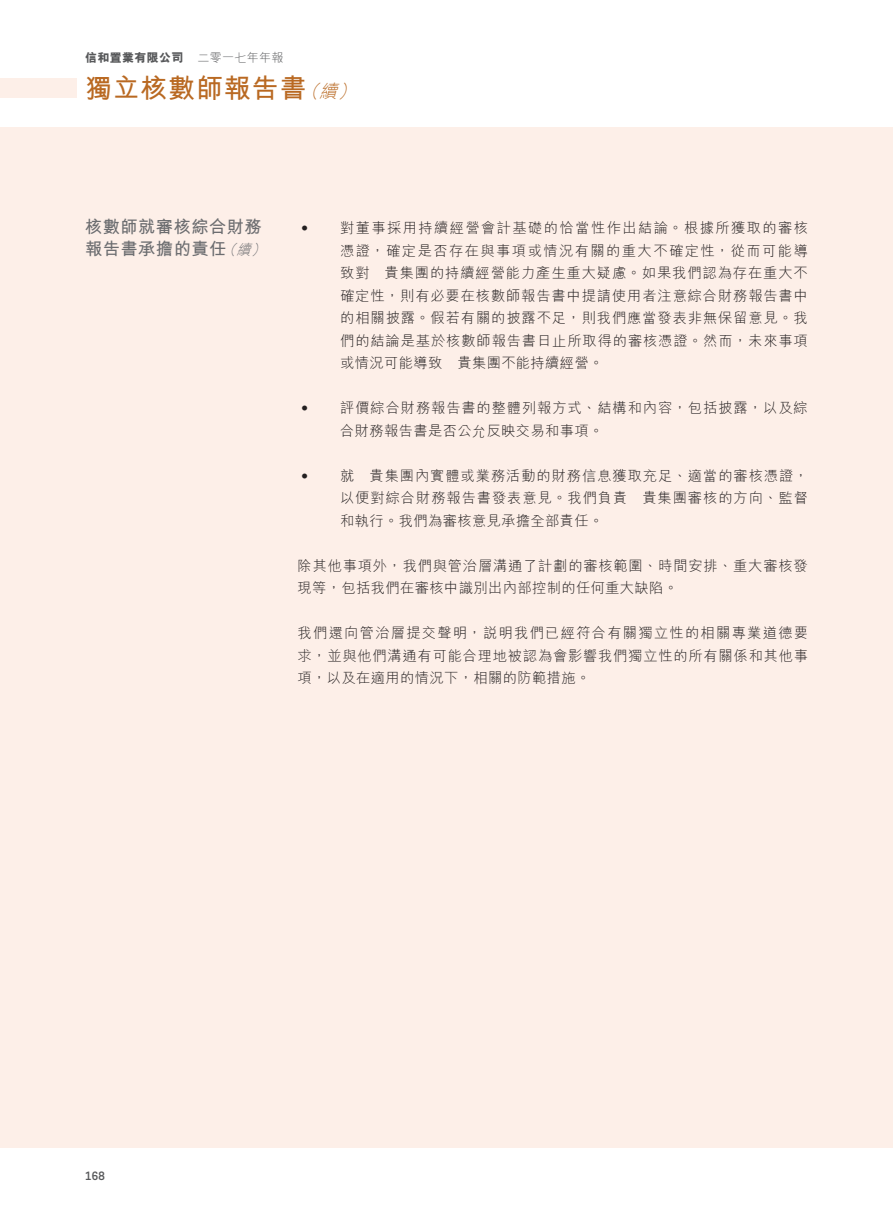
<style>
.page{position:relative;width:893px;height:1212px;background:#fff}
.page>*{position:absolute;margin:0;border:0;box-sizing:border-box;transform-origin:0 0}
.t1{font:700 27px "M Hei HK";letter-spacing:.03em;color:#b96922}
.t2{font:700 17.25px/22.5px "M Hei HK";letter-spacing:.03em;color:#6c6d70}
.t3{font:300 14.25px/22.5px "M Hei HK";letter-spacing:.055em;color:#231f20;text-align:justify}
.t4{font:800 12px "M Hei HK";letter-spacing:.03em;color:#57585a}
.t5{font:12px "BNPP Sans";color:#57585a}
.s1{font-weight:300}
.s2{font-weight:300;font-style:italic;font-size:18px}
.s3{font-weight:300;font-style:italic;font-size:14.25px}
.s4{font-family:"Frutiger LT Std"}
</style>
<div class="page">
<div style="left:0;top:128px;width:893px;height:1020px;background:#fdefe8"></div>
<div style="left:0;top:79px;width:77px;height:19px;background:#fdefe8"></div>
<p class="t4" style="left:85px;top:49px;width:200px">信和置業有限公司 <span class="s1">二零一七年年報</span></p>
<h1 class="t1" style="left:85px;top:68px;width:279px">獨立核數師報告書<span class="s2">（續）</span></h1>
<p class="t2" style="left:85px;top:214px;width:187px">核數師就審核綜合財務報告書承擔的責任<span class="s3">（續）</span></p>
<p class="t3" style="left:340px;top:216px;width:469px;text-indent:-39px"><span class="s4">•</span> 對董事採用持續經營會計基礎的恰當性作出結論。根據所獲取的審核憑證，確定是否存在與事項或情況有關的重大不確定性，從而可能導致對　貴集團的持續經營能力產生重大疑慮。如果我們認為存在重大不確定性，則有必要在核數師報告書中提請使用者注意綜合財務報告書中的相關披露。假若有關的披露不足，則我們應當發表非無保留意見。我們的結論是基於核數師報告書日止所取得的審核憑證。然而，未來事項或情況可能導致　貴集團不能持續經營。</p>
<p class="t3" style="left:340px;top:396px;width:469px;text-indent:-39px"><span class="s4">•</span> 評價綜合財務報告書的整體列報方式、結構和內容，包括披露，以及綜合財務報告書是否公允反映交易和事項。</p>
<p class="t3" style="left:340px;top:464px;width:469px;text-indent:-39px"><span class="s4">•</span> 就　貴集團內實體或業務活動的財務信息獲取充足、適當的審核憑證，以便對綜合財務報告書發表意見。我們負責　貴集團審核的方向、監督和執行。我們為審核意見承擔全部責任。</p>
<p class="t3" style="left:298px;top:554px;width:512px">除其他事項外，我們與管治層溝通了計劃的審核範圍、時間安排、重大審核發現等，包括我們在審核中識別出內部控制的任何重大缺陷。</p>
<p class="t3" style="left:298px;top:621px;width:512px">我們還向管治層提交聲明，說明我們已經符合有關獨立性的相關專業道德要求，並與他們溝通有可能合理地被認為會影響我們獨立性的所有關係和其他事項，以及在適用的情況下，相關的防範措施。</p>
<p class="t5" style="left:85px;top:1167px;width:21px">168</p>
</div>
